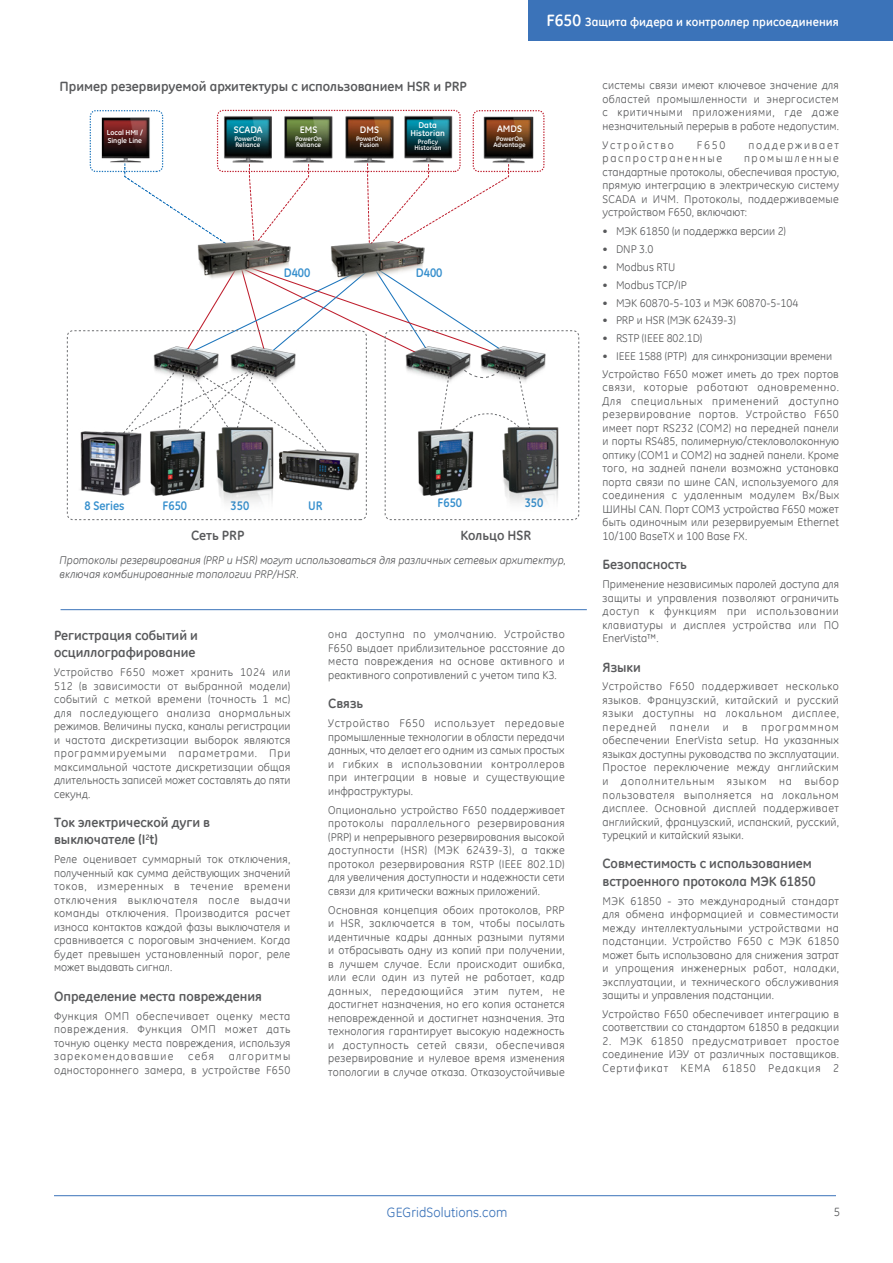
<style>
.page{position:relative;width:893px;height:1263px;background:#fff}
.page>*{position:absolute;margin:0;border:0;box-sizing:border-box;transform-origin:0 0}
.t1{font:700 13.5px/17.2px "GE Inspira";color:#58595b}
.t2{font:13.5px "GE Inspira";letter-spacing:.005em;color:#3b73b9}
.t3{font:700 12.6px "GE Inspira";color:#368fcd;scale:.93 1}
.t4{font:12.6px "GE Inspira";color:#414042}
.t5{font:700 12px "GE Inspira";letter-spacing:.005em;color:#fff}
.t6{font:12px "GE Inspira";color:#58595b}
.t7{font:11.25px/13.5px "GE Inspira";letter-spacing:.015em;color:#58595b;text-align:justify}
.t8{font:italic 11.25px/13.5px "GE Inspira";color:#58595b}
.t9{font:11.25px "GE Inspira";letter-spacing:.155em;color:#58595b}
.t10{font:11.25px "GE Inspira";letter-spacing:.15em;color:#58595b}
.t11{font:700 9.6px "GE Inspira";color:#fff}
.t12{font:700 8.55px/7.4px "GE Inspira";color:#fff;text-align:center}
.t13{font:700 7.35px/8.9px "GE Inspira";color:#fff}
.t14{font:700 6.75px/6.8px "GE Inspira";color:#fff;text-align:center}
.s1{font-size:16.5px}
</style>
<div class="page">
<div style="left:528px;top:0;width:365px;height:40px;background:#3b73b9"></div>
<hr style="left:54px;top:1195px;width:782px;height:1px;background:#3b73b9">
<hr style="left:61px;top:609px;width:526px;height:1px;background:#3b73b9">
<svg style="left:249px;top:164px;width:60px;height:74px"></svg>
<svg style="left:161px;top:163px;width:75px;height:75px"></svg>
<img style="left:224px;top:116px;width:229px;height:46px">
<img style="left:102px;top:112px;width:59px;height:89px">
<img style="left:483px;top:116px;width:51px;height:54px">
<div style="left:473px;top:110px;width:71px;height:62px;border:1px dashed #be1e2d;border-radius:6px"></div>
<div style="left:217px;top:110px;width:244px;height:62px;border:1px dashed #be1e2d;border-radius:6px"></div>
<div style="left:90px;top:110px;width:73px;height:62px;border:1px dashed #1c75bc;border-radius:6px"></div>
<svg style="left:367px;top:163px;width:142px;height:85px"></svg>
<img style="left:197px;top:238px;width:94px;height:27px">
<img style="left:330px;top:239px;width:94px;height:26px">
<img style="left:120px;top:455px;width:110px;height:66px">
<img style="left:390px;top:455px;width:109px;height:66px">
<img style="left:213px;top:455px;width:54px;height:63px">
<img style="left:502px;top:427px;width:57px;height:76px">
<img style="left:66px;top:424px;width:95px;height:76px">
<img style="left:267px;top:455px;width:92px;height:46px">
<div style="left:67px;top:330px;width:300px;height:190px;border:1px dashed #6d6e71;border-radius:6px"></div>
<div style="left:385px;top:330px;width:194px;height:190px;border:1px dashed #6d6e71;border-radius:6px"></div>
<svg style="left:120px;top:265px;width:412px;height:190px"></svg>
<img style="left:400px;top:337px;width:146px;height:70px">
<p class="t5" style="left:546px;top:15px;width:294px"><span class="s1">F650</span> Защита фидера и контроллер присоединения</p>
<p class="t1" style="left:60px;top:78px;width:409px">Пример резервируемой архитектуры с использованием HSR и PRP</p>
<p class="t12" style="left:410px;top:121px;width:36px">Data<br>Historian</p>
<p class="t11" style="left:300px;top:124px;width:19px">EMS</p>
<p class="t11" style="left:360px;top:124px;width:20px">DMS</p>
<p class="t11" style="left:497px;top:123px;width:26px">AMDS</p>
<p class="t13" style="left:107px;top:127px;width:37px">Local HMI /<br>Single Line</p>
<p class="t11" style="left:234px;top:124px;width:30px">SCADA</p>
<p class="t14" style="left:234px;top:135px;width:28px;text-align:left">PowerOn<br>Reliance</p>
<p class="t14" style="left:295px;top:135px;width:28px;text-align:left">PowerOn<br>Reliance</p>
<p class="t14" style="left:356px;top:135px;width:28px">PowerOn<br>Fusion</p>
<p class="t14" style="left:494px;top:135px;width:33px">PowerOn<br>Advantage</p>
<p class="t14" style="left:414px;top:138px;width:29px">Proficy<br>Historian</p>
<p class="t3" style="left:284px;top:265px;width:30px">D400</p>
<p class="t3" style="left:416px;top:265px;width:30px">D400</p>
<p class="t3" style="left:84px;top:498px;width:45px">8 Series</p>
<p class="t3" style="left:163px;top:498px;width:28px">F650</p>
<p class="t3" style="left:231px;top:498px;width:22px">350</p>
<p class="t3" style="left:308px;top:498px;width:17px">UR</p>
<p class="t3" style="left:438px;top:494px;width:28px">F650</p>
<p class="t3" style="left:525px;top:494px;width:22px">350</p>
<p class="t1" style="left:191px;top:526px;width:55px">Сеть PRP</p>
<p class="t1" style="left:460px;top:526px;width:72px">Кольцо HSR</p>
<p class="t4" style="left:179px;top:528px;width:71px">PRP Network</p>
<p class="t4" style="left:459px;top:528px;width:50px">HSR Ring</p>
<p class="t8" style="left:60px;top:553px;width:508px">Протоколы резервирования (PRP и HSR) могут использоваться для различных сетевых архитектур, включая комбинированные топологии PRP/HSR.</p>
<p class="t1" style="left:54px;top:626px;width:146px">Регистрация событий и осциллографирование</p>
<p class="t7" style="left:54px;top:665px;width:238px">Устройство F650 может хранить 1024 или 512 (в зависимости от выбранной модели) событий с меткой времени (точность 1 мс) для последующего анализа анормальных режимов. Величины пуска, каналы регистрации и частота дискретизации выборок являются программируемыми параметрами. При максимальной частоте дискретизации общая длительность записей может составлять до пяти секунд.</p>
<p class="t1" style="left:54px;top:813px;width:158px">Ток электрической дуги в выключателе (I<sup>2</sup>t)</p>
<p class="t7" style="left:54px;top:852px;width:238px">Реле оценивает суммарный ток отключения, полученный как сумма действующих значений токов, измеренных в течение времени отключения выключателя после выдачи команды отключения. Производится расчет износа контактов каждой фазы выключателя и сравнивается с пороговым значением. Когда будет превышен установленный порог, реле может выдавать сигнал.</p>
<p class="t1" style="left:54px;top:987px;width:210px">Определение места повреждения</p>
<p class="t7" style="left:54px;top:1009px;width:238px">Функция ОМП обеспечивает оценку места повреждения. Функция ОМП может дать точную оценку места повреждения, используя зарекомендовавшие</p>
<p class="t7" style="left:188px;top:1049px;width:27px">себя</p>
<p class="t7" style="left:54px;top:1049px;width:238px;text-align:right">алгоритмы<br>одностороннего замера, в устройстве F650</p>
<p class="t7" style="left:328px;top:627px;width:238px">она доступна по умолчанию. Устройство F650 выдает приблизительное расстояние до места повреждения на основе активного и реактивного сопротивлений с учетом типа КЗ.</p>
<p class="t1" style="left:328px;top:695px;width:36px">Связь</p>
<p class="t7" style="left:328px;top:716px;width:238px">Устройство F650 использует передовые промышленные технологии в области передачи данных, что делает его одним из самых простых и гибких в использовании контроллеров при интеграции в новые и существующие инфраструктуры.</p>
<p class="t7" style="left:328px;top:803px;width:238px">Опционально устройство F650 поддерживает протоколы параллельного резервирования (PRP) и непрерывного резервирования высокой доступности (HSR) (МЭК 62439-3), а также протокол резервирования RSTP (IEEE 802.1D) для увеличения доступности и надежности сети связи для критически важных приложений.</p>
<p class="t7" style="left:328px;top:903px;width:238px">Основная концепция обоих протоколов, PRP и HSR, заключается в том, чтобы посылать идентичные кадры данных разными путями и отбрасывать одну из копий при получении, в лучшем случае. Если происходит ошибка, или если один из путей не работает, кадр данных, передающийся этим путем, не достигнет назначения, но его копия останется неповрежденной и достигнет назначения. Эта технология гарантирует высокую надежность и доступность сетей связи, обеспечивая резервирование и нулевое время изменения топологии в случае отказа. Отказоустойчивые</p>
<p class="t7" style="left:602px;top:79px;width:238px">системы связи имеют ключевое значение для областей промышленности и энергосистем с критичными приложениями, где даже незначительный перерыв в работе недопустим.</p>
<p class="t9" style="left:602px;top:138px;width:73px">Устройство</p>
<p class="t7" style="left:697px;top:138px;width:30px">F650</p>
<p class="t9" style="left:748px;top:138px;width:92px">поддерживает</p>
<p class="t10" style="left:602px;top:151px;width:121px">распространенные</p>
<p class="t7" style="left:602px;top:151px;width:238px;text-indent:142px">промышленные стандартные протоколы, обеспечивая простую, прямую интеграцию в электрическую систему SCADA и ИЧМ. Протоколы, поддерживаемые устройством F650, включают:</p>
<p class="t7" style="left:602px;top:224px;width:185px">• МЭК 61850 (и поддержка версии 2)</p>
<p class="t7" style="left:602px;top:242px;width:52px">• DNP 3.0</p>
<p class="t7" style="left:602px;top:260px;width:74px">• Modbus RTU</p>
<p class="t7" style="left:602px;top:278px;width:86px">• Modbus TCP/IP</p>
<p class="t7" style="left:602px;top:296px;width:197px">• МЭК 60870-5-103 и МЭК 60870-5-104</p>
<p class="t7" style="left:602px;top:313px;width:135px">• PRP и HSR (МЭК 62439-3)</p>
<p class="t7" style="left:602px;top:331px;width:101px">• RSTP (IEEE 802.1D)</p>
<p class="t7" style="left:602px;top:347px;width:238px;line-height:17.9px">• IEEE 1588 (PTP) для синхронизации времени<br>Устройство F650 может иметь до трех портов</p>
<p class="t7" style="left:602px;top:380px;width:238px">связи, которые работают одновременно.<br>Для специальных применений доступно резервирование портов. Устройство F650 имеет порт RS232 (COM2) на передней панели и порты RS485, полимерную/стекловолоконную оптику (COM1 и COM2) на задней панели. Кроме того, на задней панели возможна установка порта связи по шине CAN, используемого для соединения с удаленным модулем Вх/Вых ШИНЫ CAN. Порт COM3 устройства F650 может быть одиночным или резервируемым Ethernet 10/100 BaseTX и 100 Base FX.</p>
<p class="t1" style="left:602px;top:556px;width:86px">Безопасность</p>
<p class="t7" style="left:602px;top:577px;width:238px">Применение независимых паролей доступа для защиты и управления позволяют ограничить доступ к функциям при использовании клавиатуры и дисплея устройства или ПО EnerVista™.</p>
<p class="t1" style="left:602px;top:658px;width:40px">Языки</p>
<p class="t7" style="left:602px;top:680px;width:238px">Устройство F650 поддерживает несколько языков. Французский, китайский и русский языки доступны на локальном дисплее, передней панели и в программном обеспечении EnerVista setup. На указанных языках доступны руководства по эксплуатации.<br>Простое переключение между английским и дополнительным языком на выбор пользователя выполняется на локальном дисплее. Основной дисплей поддерживает английский, французский, испанский, русский, турецкий и китайский языки.</p>
<p class="t1" style="left:602px;top:855px;width:215px">Совместимость с использованием встроенного протокола МЭК 61850</p>
<p class="t7" style="left:602px;top:894px;width:238px">МЭК 61850 - это международный стандарт для обмена информацией и совместимости между интеллектуальными устройствами на подстанции. Устройство F650 с МЭК 61850 может быть использовано для снижения затрат и упрощения инженерных работ, наладки, эксплуатации, и технического обслуживания защиты и управления подстанции.</p>
<p class="t7" style="left:602px;top:1007px;width:238px">Устройство F650 обеспечивает интеграцию в соответствии со стандартом 61850 в редакции</p>
<p class="t7" style="left:602px;top:1034px;width:238px">2. МЭК 61850 предусматривает простое соединение ИЭУ от различных поставщиков.<br>Сертификат KEMA 61850 Редакция 2</p>
<p class="t2" style="left:387px;top:1204px;width:122px">GEGridSolutions.com</p>
<p class="t6" style="left:834px;top:1204px;width:8px">5</p>
</div>
